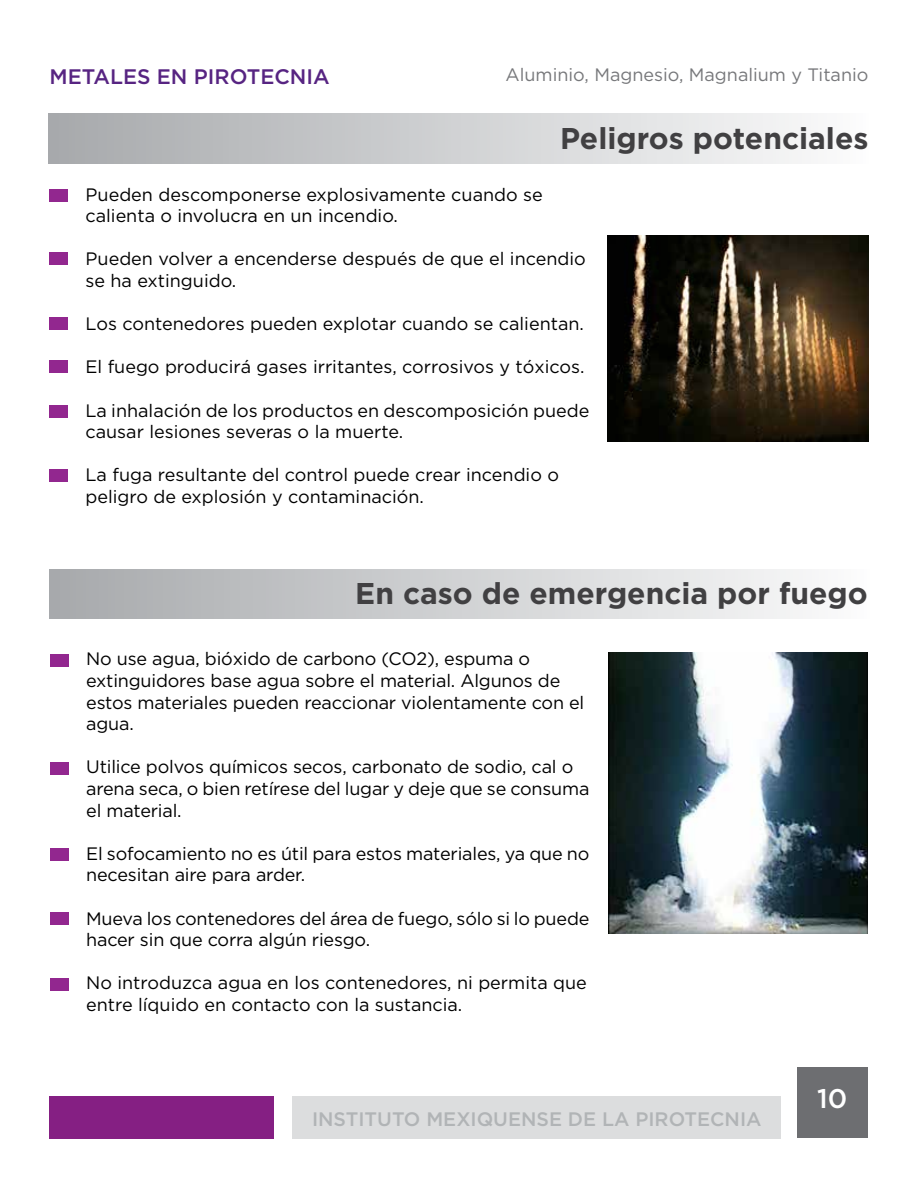
<style>
.page{position:relative;width:918px;height:1188px;background:#fff}
.page>*{position:absolute;margin:0;border:0;box-sizing:border-box;transform-origin:0 0}
.t1{font:700 30px "Gotham HTF";color:#414042}
.t2{font:500 27px "Gotham";color:#fff}
.t3{font:500 21px "Gotham";color:#572482}
.t4{font:500 19.5px "Gotham";color:#b1b4b6}
.t5{font:18px/21.6px "Gotham";letter-spacing:-.01em;color:#000}
.t6{font:18px "Gotham";color:#77787b}
</style>
<div class="page">
<div style="left:797px;top:1067px;width:71px;height:71px;background:#6d6e71"></div>
<div style="left:50px;top:1096px;width:224px;height:42px;background:#851f83"></div>
<div style="left:292px;top:1096px;width:489px;height:42px;background:#dcddde"></div>
<div style="left:50px;top:569px;width:820px;height:50px;background:linear-gradient(to right,#a7a9ac,#fbfcfc)"></div>
<div style="left:49px;top:114px;width:819px;height:49px;background:linear-gradient(to right,#a7a9ac,#fbfcfc)"></div>
<img style="left:608px;top:236px;width:260px;height:206px">
<img style="left:608px;top:652px;width:260px;height:282px">
<div style="left:50px;top:190px;width:18px;height:12px;background:#92278f"></div>
<div style="left:50px;top:253px;width:18px;height:12px;background:#92278f"></div>
<div style="left:50px;top:317px;width:18px;height:13px;background:#92278f"></div>
<div style="left:50px;top:360px;width:18px;height:13px;background:#92278f"></div>
<div style="left:50px;top:405px;width:18px;height:13px;background:#92278f"></div>
<div style="left:50px;top:469px;width:18px;height:13px;background:#92278f"></div>
<div style="left:50px;top:654px;width:19px;height:13px;background:#92278f"></div>
<div style="left:50px;top:762px;width:19px;height:12px;background:#92278f"></div>
<div style="left:50px;top:849px;width:19px;height:12px;background:#92278f"></div>
<div style="left:50px;top:912px;width:19px;height:13px;background:#92278f"></div>
<div style="left:50px;top:978px;width:19px;height:12px;background:#92278f"></div>
<p class="t3" style="left:50px;top:64px;width:282px">METALES EN PIROTECNIA</p>
<p class="t6" style="left:506px;top:65px;width:364px">Aluminio, Magnesio, Magnalium y Titanio</p>
<h1 class="t1" style="left:560px;top:121px;width:310px">Peligros potenciales</h1>
<p class="t5" style="left:86px;top:183px;width:459px">Pueden descomponerse explosivamente cuando se calienta o involucra en un incendio.</p>
<p class="t5" style="left:86px;top:248px;width:502px">Pueden volver a encenderse después de que el incendio se ha extinguido.</p>
<p class="t5" style="left:86px;top:313px;width:500px">Los contenedores pueden explotar cuando se calientan.</p>
<p class="t5" style="left:86px;top:356px;width:500px">El fuego producirá gases irritantes, corrosivos y tóxicos.</p>
<p class="t5" style="left:86px;top:399px;width:505px">La inhalación de los productos en descomposición puede causar lesiones severas o la muerte.</p>
<p class="t5" style="left:86px;top:464px;width:475px">La fuga resultante del control puede crear incendio o peligro de explosión y contaminación.</p>
<h1 class="t1" style="left:355px;top:576px;width:514px">En caso de emergencia por fuego</h1>
<p class="t5" style="left:86px;top:648px;width:500px">No use agua, bióxido de carbono (CO2), espuma o extinguidores base agua sobre el material. Algunos de estos materiales pueden reaccionar violentamente con el agua.</p>
<p class="t5" style="left:86px;top:756px;width:505px">Utilice polvos químicos secos, carbonato de sodio, cal o arena seca, o bien retírese del lugar y deje que se consuma el material.</p>
<p class="t5" style="left:86px;top:842px;width:505px">El sofocamiento no es útil para estos materiales, ya que no necesitan aire para arder.</p>
<p class="t5" style="left:86px;top:907px;width:505px">Mueva los contenedores del área de fuego, sólo si lo puede hacer sin que corra algún riesgo.</p>
<p class="t5" style="left:86px;top:972px;width:502px">No introduzca agua en los contenedores, ni permita que entre líquido en contacto con la sustancia.</p>
<p class="t4" style="left:312px;top:1108px;width:451px">INSTITUTO MEXIQUENSE DE LA PIROTECNIA</p>
<h2 class="t2" style="left:817px;top:1083px;width:32px">10</h2>
</div>
